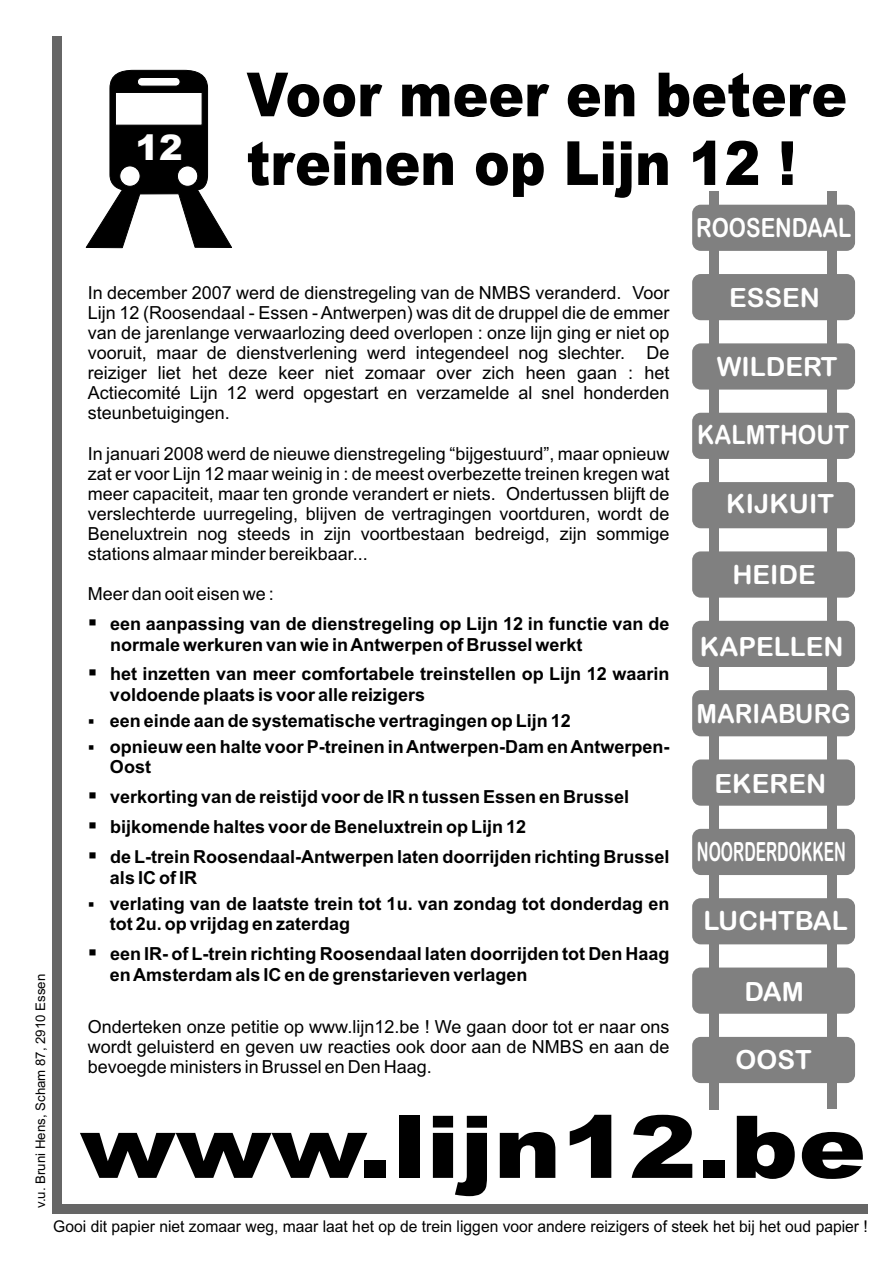
<style>
.page{position:relative;width:893px;height:1263px;background:#fff}
.page>*{position:absolute;margin:0;border:0;box-sizing:border-box;transform-origin:0 0}
.t1{font:900 86.7px "Arial";color:#000;scale:1.17 1}
.t2{font:900 60.9px/68.7px "Arial";color:#000;scale:.88 1}
.t3{font:900 35.25px "Arial";color:#fff}
.t4{font:26.55px "Arial Rounded MT Bold";color:#fff}
.t5{font:26.55px "Arial Rounded MT Bold";color:#fff;scale:.58 1}
.t6{font:26.55px "Arial Rounded MT Bold";color:#fff;scale:.82 1}
.t7{font:26.55px "Arial Rounded MT Bold";color:#fff;scale:.93 1}
.t8{font:26.55px "Arial Rounded MT Bold";color:#fff;scale:.89 1}
.t9{font:18px/20.1px "Arial";color:#000;text-align:justify}
.t10{font:700 18px/20.7px "Arial";color:#000}
.t11{font:16.2px "Arial";color:#000}
.t12{font:13.2px "Arial";color:#000}
</style>
<div class="page">
<svg style="left:85px;top:70px;width:147px;height:178px"></svg>
<div style="left:52px;top:37px;width:10px;height:1177px;background:#666"></div>
<div style="left:709px;top:191px;width:10px;height:918px;background:#808080"></div>
<div style="left:827px;top:191px;width:10px;height:918px;background:#808080"></div>
<div style="left:52px;top:1204px;width:815px;height:10px;background:#666"></div>
<div style="left:692px;top:274px;width:163px;height:46px;background:#808080;border-radius:9px"></div>
<div style="left:692px;top:205px;width:163px;height:46px;background:#808080;border-radius:9px"></div>
<div style="left:692px;top:343px;width:163px;height:47px;background:#808080;border-radius:9px"></div>
<div style="left:692px;top:482px;width:163px;height:46px;background:#808080;border-radius:9px"></div>
<div style="left:692px;top:551px;width:163px;height:47px;background:#808080;border-radius:9px"></div>
<div style="left:692px;top:621px;width:163px;height:46px;background:#808080;border-radius:9px"></div>
<div style="left:692px;top:759px;width:163px;height:47px;background:#808080;border-radius:9px"></div>
<div style="left:692px;top:967px;width:163px;height:47px;background:#808080;border-radius:9px"></div>
<div style="left:692px;top:1037px;width:163px;height:46px;background:#808080;border-radius:9px"></div>
<div style="left:692px;top:690px;width:163px;height:46px;background:#808080;border-radius:9px"></div>
<div style="left:692px;top:898px;width:163px;height:46px;background:#808080;border-radius:9px"></div>
<div style="left:692px;top:829px;width:163px;height:46px;background:#808080;border-radius:9px"></div>
<div style="left:692px;top:413px;width:163px;height:46px;background:#808080;border-radius:9px"></div>
<h3 class="t3" style="left:135px;top:135px;width:49px">12</h3>
<h2 class="t2" style="left:246px;top:67px;width:684px">Voor meer en betere treinen op Lijn 12 !</h2>
<h3 class="t6" style="left:696px;top:218px;width:191px">ROOSENDAAL</h3>
<p class="t12" style="left:36px;top:1208px;width:235px;rotate:-90deg">v.u. Bruni Hens, Scham 87, 2910 Essen</p>
<p class="t9" style="left:88px;top:284px;width:583px">In december 2007 werd de dienstregeling van de NMBS veranderd. Voor Lijn 12 (Roosendaal - Essen - Antwerpen) was dit de druppel die de emmer van de jarenlange verwaarlozing deed overlopen : onze lijn ging er niet op vooruit, maar de dienstverlening werd integendeel nog slechter. De reiziger liet het deze keer niet zomaar over zich heen gaan : het Actiecomité Lijn 12 werd opgestart en verzamelde al snel honderden steunbetuigingen.</p>
<p class="t9" style="left:88px;top:445px;width:583px">In januari 2008 werd de nieuwe dienstregeling “bijgestuurd”, maar opnieuw zat er voor Lijn 12 maar weinig in : de meest overbezette treinen kregen wat meer capaciteit, maar ten gronde verandert er niets. Ondertussen blijft de verslechterde uurregeling, blijven de vertragingen voortduren, wordt de Beneluxtrein nog steeds in zijn voortbestaan bedreigd, zijn sommige stations almaar minder bereikbaar...</p>
<p class="t9" style="left:88px;top:586px;width:188px">Meer dan ooit eisen we :</p>
<p class="t10" style="left:110px;top:615px;width:561px;text-indent:-22px">▪een aanpassing van de dienstregeling op Lijn 12 in functie van de normale werkuren van wie in Antwerpen of Brussel werkt</p>
<p class="t10" style="left:110px;top:665px;width:561px;text-indent:-22px">▪het inzetten van meer comfortabele treinstellen op Lijn 12 waarin voldoende plaats is voor alle reizigers</p>
<p class="t10" style="left:88px;top:712px;width:485px">▪een einde aan de systematische vertragingen op Lijn 12</p>
<p class="t10" style="left:110px;top:738px;width:561px;line-height:20.1px;text-indent:-22px">▪opnieuw een halte voor P-treinen in Antwerpen-Dam en Antwerpen-<br>Oost</p>
<p class="t10" style="left:88px;top:788px;width:543px">▪verkorting van de reistijd voor de IR n tussen Essen en Brussel</p>
<p class="t10" style="left:88px;top:818px;width:440px">▪bijkomende haltes voor de Beneluxtrein op Lijn 12</p>
<p class="t10" style="left:110px;top:848px;width:561px;text-indent:-22px">▪de L-trein Roosendaal-Antwerpen laten doorrijden richting Brussel als IC of IR</p>
<p class="t10" style="left:110px;top:895px;width:561px;line-height:20.1px;text-indent:-22px">▪verlating van de laatste trein tot 1u. van zondag tot donderdag en tot 2u. op vrijdag en zaterdag</p>
<p class="t10" style="left:110px;top:945px;width:561px;text-indent:-22px">▪een IR- of L-trein richting Roosendaal laten doorrijden tot Den Haag en Amsterdam als IC en de grenstarieven verlagen</p>
<p class="t9" style="left:88px;top:1018px;width:583px">Onderteken onze petitie op www.lijn12.be ! We gaan door tot er naar ons wordt geluisterd en geven uw reacties ook door aan de NMBS en aan de bevoegde ministers in Brussel en Den Haag.</p>
<h3 class="t4" style="left:729px;top:287px;width:92px">ESSEN</h3>
<h3 class="t4" style="left:717px;top:356px;width:122px">WILDERT</h3>
<h3 class="t8" style="left:697px;top:425px;width:172px">KALMTHOUT</h3>
<h3 class="t4" style="left:726px;top:493px;width:109px">KIJKUIT</h3>
<h3 class="t4" style="left:732px;top:565px;width:85px">HEIDE</h3>
<h3 class="t4" style="left:700px;top:636px;width:145px">KAPELLEN</h3>
<h3 class="t7" style="left:697px;top:703px;width:167px">MARIABURG</h3>
<h3 class="t4" style="left:714px;top:773px;width:113px">EKEREN</h3>
<h3 class="t5" style="left:697px;top:842px;width:259px">NOORDERDOKKEN</h3>
<h3 class="t4" style="left:704px;top:910px;width:146px">LUCHTBAL</h3>
<h3 class="t4" style="left:744px;top:982px;width:61px">DAM</h3>
<h3 class="t4" style="left:736px;top:1050px;width:78px">OOST</h3>
<h1 class="t1" style="left:80px;top:1116px;width:673px">www.lijn12.be</h1>
<p class="t11" style="left:53px;top:1220px;width:816px">Gooi dit papier niet zomaar weg, maar laat het op de trein liggen voor andere reizigers of steek het bij het oud papier !</p>
</div>
